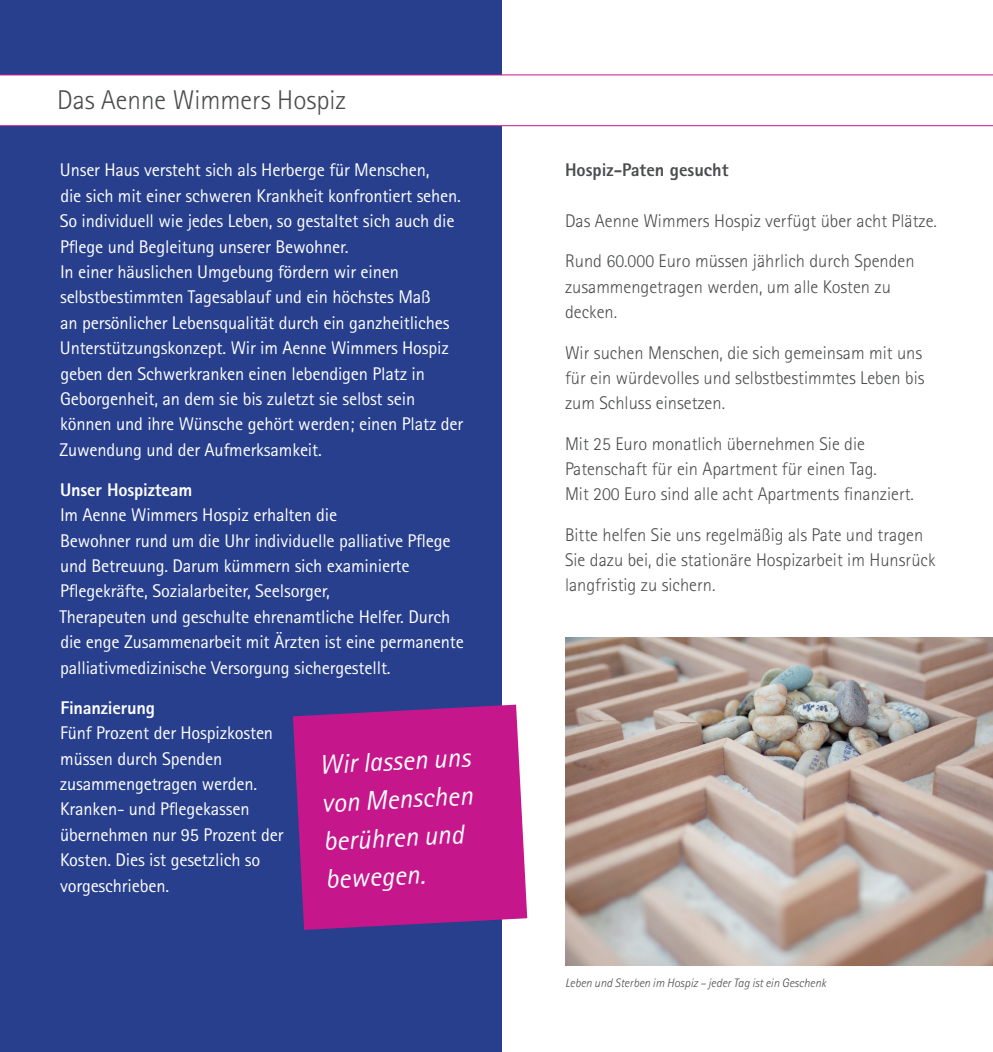
<style>
.page{position:relative;width:993px;height:1052px;background:#fff}
.page>*{position:absolute;margin:0;border:0;box-sizing:border-box;transform-origin:0 0}
.t1{font:italic 27.12px/38.1px "Rotis Sans Serif Pro";color:#fff}
.t2{font:300 27.12px "Rotis Sans Serif Pro";color:#4b4c4d}
.t3{font:18.38px/25.4px "Rotis Sans Serif Pro";letter-spacing:-.01em;color:#fff}
.t4{font:300 18.38px/25.4px "Rotis Sans Serif Pro";color:#4b4c4d}
.t5{font:800 18.38px "Rotis Sans Serif Pro";letter-spacing:-.01em;color:#fff}
.t6{font:800 18.38px "Rotis Sans Serif Pro";color:#4b4c4d}
.t7{font:italic 300 12.25px "Rotis Sans Serif Pro";color:#4b4c4d}
</style>
<div class="page">
<img style="left:565px;top:637px;width:427px;height:328px">
<div style="left:0;top:0;width:501px;height:1052px;background:#273f8d"></div>
<div style="left:0;top:75px;width:506px;height:50px;background:#fff"></div>
<hr style="left:0;top:75px;width:992px;height:1px;background:#c5168c">
<hr style="left:0;top:125px;width:992px;height:1px;background:#c5168c">
<svg style="left:293px;top:704px;width:234px;height:226px;background:#b51a8c"></svg>
<h1 class="t2" style="left:57px;top:85px;width:290px">Das Aenne Wimmers Hospiz</h1>
<p class="t3" style="left:59px;top:158px;width:405px">Unser Haus versteht sich als Herberge für Menschen,<br>die sich mit einer schweren Krankheit konfrontiert sehen.<br>So individuell wie jedes Leben, so gestaltet sich auch die Pflege und Begleitung unserer Bewohner.<br>In einer häuslichen Umgebung fördern wir einen selbstbestimmten Tagesablauf und ein höchstes Maß<br>an persönlicher Lebensqualität durch ein ganzheitliches Unterstützungskonzept. Wir im Aenne Wimmers Hospiz geben den Schwerkranken einen lebendigen Platz in Geborgenheit, an dem sie bis zuletzt sie selbst sein können und ihre Wünsche gehört werden; einen Platz der Zuwendung und der Aufmerksamkeit.</p>
<p class="t5" style="left:60px;top:478px;width:133px">Unser Hospizteam</p>
<p class="t3" style="left:59px;top:502px;width:406px">Im Aenne Wimmers Hospiz erhalten die<br>Bewohner rund um die Uhr individuelle palliative Pflege und Betreuung. Darum kümmern sich examinierte Pflegekräfte, Sozialarbeiter, Seelsorger,<br>Therapeuten und geschulte ehrenamtliche Helfer. Durch die enge Zusammenarbeit mit Ärzten ist eine permanente palliativmedizinische Versorgung sichergestellt.</p>
<p class="t5" style="left:60px;top:696px;width:96px">Finanzierung</p>
<p class="t3" style="left:60px;top:720px;width:225px">Fünf Prozent der Hospizkosten müssen durch Spenden zusammengetragen werden.<br>Kranken- und Pflegekassen übernehmen nur 95 Prozent der<br>Kosten. Dies ist gesetzlich so vorgeschrieben.</p>
<h1 class="t1" style="left:318px;top:746px;width:153px;rotate:-3deg">Wir lassen uns von Menschen berühren und bewegen.</h1>
<p class="t6" style="left:565px;top:158px;width:165px">Hospiz-Paten gesucht</p>
<p class="t4" style="left:565px;top:201px;width:373px;line-height:40.2px">Das Aenne Wimmers Hospiz verfügt über acht Plätze.<br>Rund 60.000 Euro müssen jährlich durch Spenden</p>
<p class="t4" style="left:565px;top:274px;width:327px">zusammengetragen werden, um alle Kosten zu decken.</p>
<p class="t4" style="left:565px;top:340px;width:361px">Wir suchen Menschen, die sich gemeinsam mit uns für ein würdevolles und selbstbestimmtes Leben bis zum Schluss einsetzen.</p>
<p class="t4" style="left:565px;top:431px;width:350px">Mit 25 Euro monatlich übernehmen Sie die<br>Patenschaft für ein Apartment für einen Tag.<br>Mit 200 Euro sind alle acht Apartments finanziert.</p>
<p class="t4" style="left:565px;top:522px;width:372px">Bitte helfen Sie uns regelmäßig als Pate und tragen<br>Sie dazu bei, die stationäre Hospizarbeit im Hunsrück langfristig zu sichern.</p>
<p class="t7" style="left:565px;top:975px;width:263px">Leben und Sterben im Hospiz – jeder Tag ist ein Geschenk</p>
</div>
